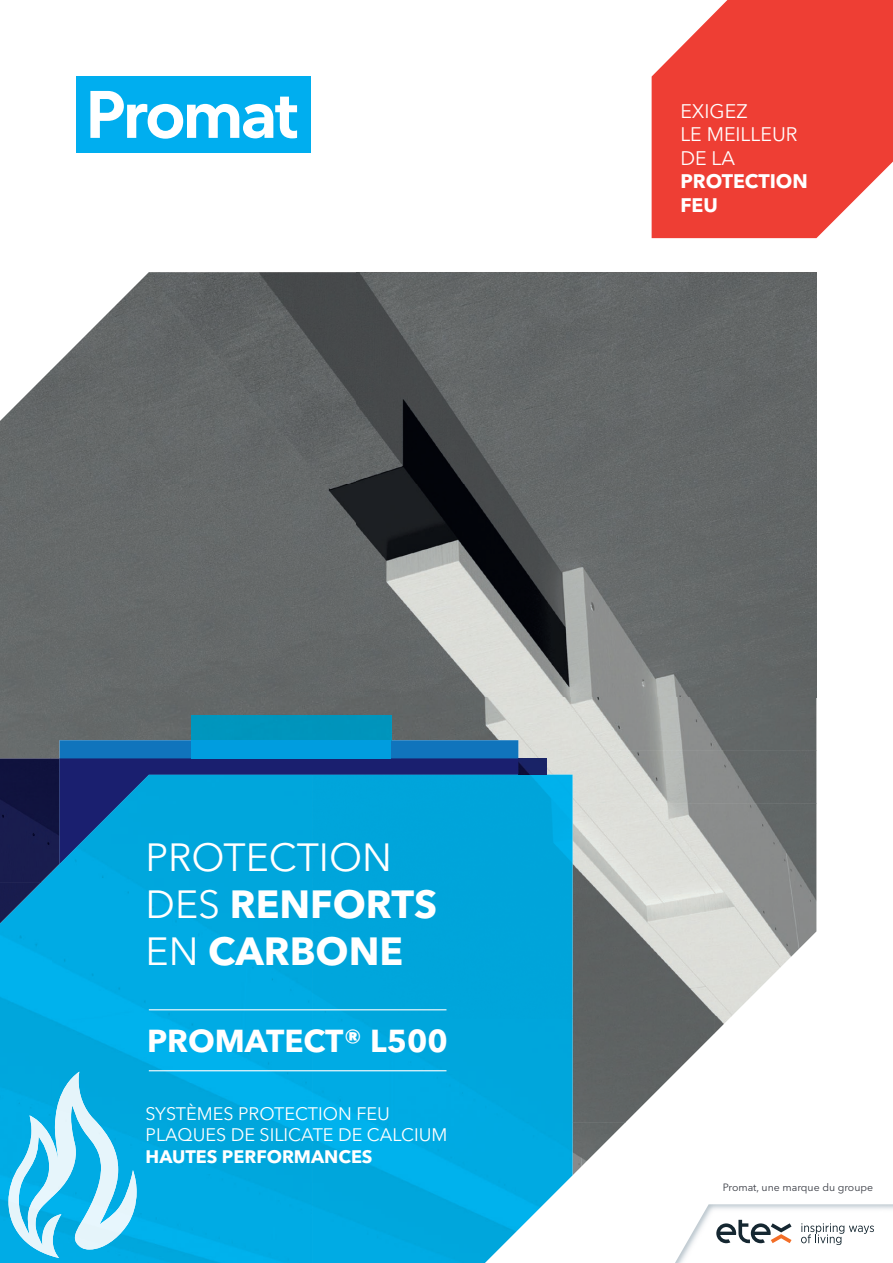
<style>
.page{position:relative;width:893px;height:1263px;background:#fff}
.page>*{position:absolute;margin:0;border:0;box-sizing:border-box;transform-origin:0 0}
.t1{font:39px/46.8px "Avenir Next W1 G";color:#fff}
.t2{font:700 31.5px "Avenir Next W1 G";color:#fff}
.t3{font:19.5px/23.4px "Avenir Next W1 G";color:#fff}
.t4{font:700 19.5px/23.4px "Avenir Next W1 G";color:#fff}
.t5{font:18px/21.6px "Avenir Next W1 G";color:#fff}
.t6{font:700 18px "Avenir Next W1 G";color:#fff}
.t7{font:10.5px "Avenir Next W1 G";color:#393c44}
.s1{font-weight:700}
</style>
<div class="page">
<img style="left:51px;top:272px;width:765px;height:425px">
<img style="left:0;top:370px;width:51px;height:388px">
<div style="left:51px;top:697px;width:102px;height:61px;background:#646969"></div>
<img style="left:153px;top:697px;width:663px;height:53px">
<img style="left:518px;top:750px;width:298px;height:53px">
<img style="left:573px;top:803px;width:243px;height:213px">
<img style="left:573px;top:1016px;width:142px;height:106px">
<img style="left:714px;top:1016px;width:18px;height:17px">
<img style="left:573px;top:1122px;width:53px;height:53px">
<svg style="left:652px;top:0;width:241px;height:238px;background:#ef5148"></svg>
<div style="left:77px;top:77px;width:234px;height:76px;background:#00aeef"></div>
<svg style="left:90px;top:91px;width:207px;height:48px"></svg>
<svg style="left:675px;top:1204px;width:218px;height:59px"></svg>
<div style="left:60px;top:740px;width:458px;height:18px;background:#1074bc"></div>
<img style="left:52px;top:775px;width:521px;height:488px">
<img style="left:0;top:882px;width:52px;height:381px">
<img style="left:0;top:758px;width:70px;height:124px">
<img style="left:518px;top:758px;width:28px;height:17px">
<img style="left:0;top:882px;width:41px;height:41px">
<svg style="left:60px;top:758px;width:458px;height:106px;background:#0685c2"></svg>
<div style="left:191px;top:716px;width:200px;height:24px;background:#0095bc"></div>
<div style="left:191px;top:740px;width:200px;height:18px;background:#009ddf"></div>
<hr style="left:149px;top:1009px;width:297px;height:1px;background:#fff">
<hr style="left:149px;top:1070px;width:297px;height:1px;background:#fff">
<img style="left:9px;top:1071px;width:128px;height:187px">
<p class="t3" style="left:680px;top:99px;width:119px">EXIGEZ<br>LE MEILLEUR<br>DE LA</p>
<p class="t4" style="left:680px;top:169px;width:129px">PROTECTION<br>FEU</p>
<h1 class="t1" style="left:146px;top:834px;width:293px">PROTECTION<br>DES <span class="s1">RENFORTS<br></span>EN <span class="s1">CARBONE</span></h1>
<h2 class="t2" style="left:147px;top:1022px;width:302px">PROMATECT® L500</h2>
<p class="t5" style="left:146px;top:1103px;width:303px">SYSTÈMES PROTECTION FEU<br>PLAQUES DE SILICATE DE CALCIUM</p>
<p class="t6" style="left:146px;top:1146px;width:228px">HAUTES PERFORMANCES</p>
<p class="t7" style="left:723px;top:1181px;width:152px">Promat, une marque du groupe</p>
</div>
